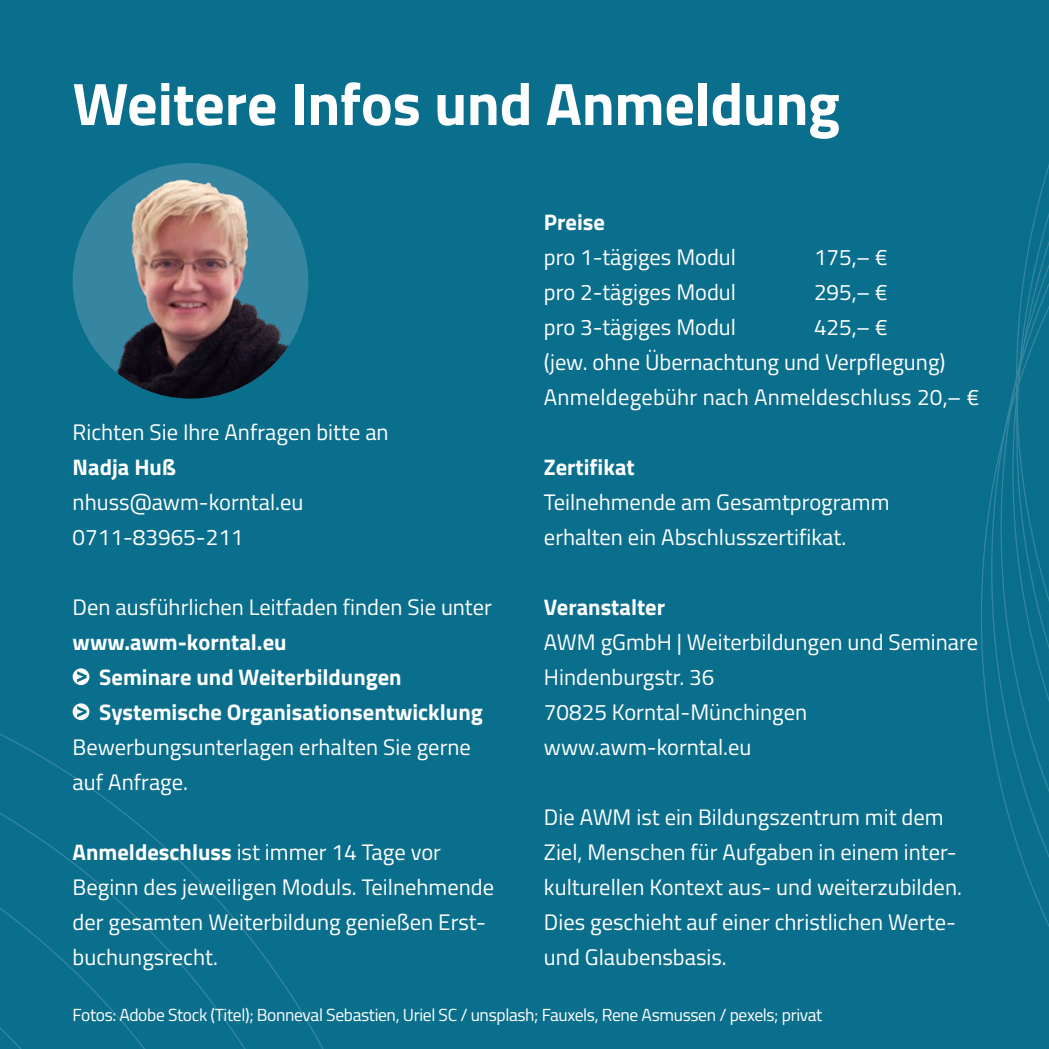
<style>
.page{position:relative;width:1049px;height:1049px;background:#0a6f8d}
.page>*{position:absolute;margin:0;border:0;box-sizing:border-box;transform-origin:0 0}
.t1{font:700 60px "Titillium Web";letter-spacing:-.005em;color:#fff}
.t2{font:22.5px/35px "Titillium Web";color:#fff}
.t3{font:700 22.5px "Titillium Web";color:#fff}
.t4{font:17.5px "Titillium Web";letter-spacing:-.02em;color:#fff}
.s1{font-weight:700}
</style>
<div class="page">
<svg style="left:981px;top:164px;width:68px;height:763px"></svg>
<img style="left:73px;top:163px;width:235px;height:236px;border-radius:118px">
<svg style="left:0;top:671px;width:324px;height:378px"></svg>
<svg style="left:0;top:867px;width:130px;height:182px"></svg>
<div style="left:73px;top:668px;width:16px;height:17px;background:#fff;border-radius:50%"></div>
<svg style="left:77px;top:671px;width:10px;height:11px"></svg>
<div style="left:73px;top:703px;width:16px;height:17px;background:#fff;border-radius:50%"></div>
<svg style="left:77px;top:706px;width:10px;height:11px"></svg>
<p class="t1" style="left:73px;top:58px;width:769px">Weitere Infos und Anmeldung</p>
<p class="t2" style="left:73px;top:414px;width:318px">Richten Sie Ihre Anfragen bitte an<br><span class="s1">Nadja Huß </span>nhuss@awm-korntal.eu</p>
<p class="t2" style="left:73px;top:519px;width:172px">0711-83965-211</p>
<p class="t2" style="left:73px;top:589px;width:421px">Den ausführlichen Leitfaden finden Sie unter <span class="s1">www.awm-korntal.eu</span></p>
<p class="t3" style="left:99px;top:660px;width:304px">Seminare und Weiterbildungen</p>
<p class="t3" style="left:99px;top:695px;width:385px">Systemische Organisationsentwicklung</p>
<p class="t2" style="left:73px;top:729px;width:400px">Bewerbungsunterlagen erhalten Sie gerne</p>
<p class="t2" style="left:73px;top:764px;width:117px">auf Anfrage.</p>
<p class="t2" style="left:73px;top:834px;width:423px"><span class="s1">Anmeldeschluss</span> ist immer 14 Tage vor Beginn des jeweiligen Moduls. Teilnehmende der gesamten Weiterbildung genießen Erst&shy;buchungsrecht.</p>
<p class="t3" style="left:544px;top:205px;width:62px">Preise</p>
<p class="t2" style="left:544px;top:239px;width:194px">pro 1-tägiges Modul</p>
<p class="t2" style="left:814px;top:239px;width:75px">175,– €</p>
<p class="t2" style="left:544px;top:274px;width:194px">pro 2-tägiges Modul</p>
<p class="t2" style="left:814px;top:274px;width:75px">295,– €</p>
<p class="t2" style="left:544px;top:309px;width:194px">pro 3-tägiges Modul</p>
<p class="t2" style="left:814px;top:309px;width:75px">425,– €</p>
<p class="t2" style="left:544px;top:344px;width:403px">(jew. ohne Übernachtung und Verpflegung)</p>
<p class="t2" style="left:544px;top:379px;width:437px">Anmeldegebühr nach Anmeldeschluss 20,– €</p>
<p class="t3" style="left:544px;top:450px;width:92px">Zertifikat</p>
<p class="t2" style="left:544px;top:484px;width:347px">Teilnehmende am Gesamtprogramm erhalten ein Abschlusszertifikat.</p>
<p class="t3" style="left:544px;top:590px;width:123px">Veranstalter</p>
<p class="t2" style="left:544px;top:624px;width:436px">AWM gGmbH | Weiterbildungen und Seminare</p>
<p class="t2" style="left:544px;top:659px;width:172px">Hindenburgstr. 36</p>
<p class="t2" style="left:544px;top:694px;width:265px">70825 Korntal-Münchingen</p>
<p class="t2" style="left:544px;top:729px;width:209px">www.awm-korntal.eu</p>
<p class="t2" style="left:544px;top:799px;width:419px">Die AWM ist ein Bildungszentrum mit dem Ziel, Menschen für Aufgaben in einem inter&shy;kulturellen Kontext aus- und weiterzubilden.<br>Dies geschieht auf einer christlichen Werte&shy;und Glaubensbasis.</p>
<p class="t4" style="left:73px;top:1002px;width:751px">Fotos: Adobe Stock (Titel); Bonneval Sebastien, Uriel SC / unsplash; Fauxels, Rene Asmussen / pexels; privat</p>
</div>
